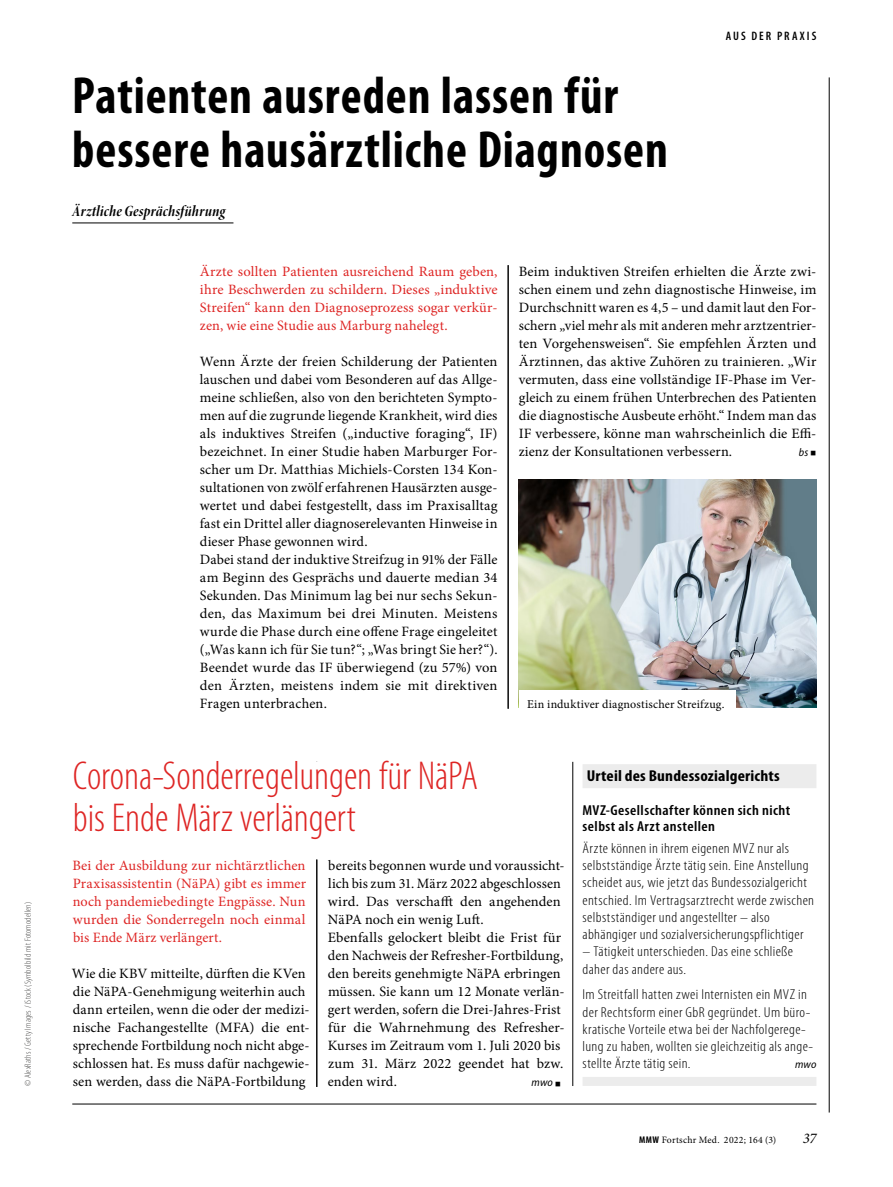
<style>
.page{position:relative;width:893px;height:1187px;background:#fff}
.page>*{position:absolute;margin:0;border:0;box-sizing:border-box;transform-origin:0 0}
.Title_1{font:700 condensed 52.5px/54px "Myriad Pro";letter-spacing:.02em;color:#000;scale:.95 1}
.Title_klein_schmalro{font:300 condensed 40.5px/42px "Myriad Pro";letter-spacing:-.005em;color:#de2524}
.Box_Heading_x{font:700 condensed 15.75px "Myriad Pro";letter-spacing:.01em;color:#000;scale:1.1 1}
.SuperTitle_1{font:15.75px "Minion Pro Bold Cn It Disp";letter-spacing:.01em;color:#000}
.t1{font:italic 14.85px "Minion Pro";color:#000}
.Para_Box{font:300 condensed 14.4px/17.2px "Myriad Pro";letter-spacing:.02em;color:#000;scale:1.1 1}
.Source_BoxLine{font:300 condensed 14.4px/17.2px "Myriad Pro";letter-spacing:.02em;color:#000;scale:1.1 1}
.Box_SectionHeading_x{font:600 condensed 14.4px/16.5px "Myriad Pro";letter-spacing:.03em;color:#000;scale:1.1 1}
.Para_x{font:14.25px/18px "Minion Pro";letter-spacing:.005em;color:#000;text-align:justify}
.Trailer_kleinrot{font:14.25px/18px "Minion Pro";letter-spacing:.005em;color:#de2524;text-align:justify}
.Category_x{font:600 condensed 12.3px "Myriad Pro";letter-spacing:.165em;color:#000}
.Image_Caption_x{font:12px "Minion Pro";letter-spacing:.015em;color:#000}
.Para_x-2{font:italic semi-condensed 11.25px "Myriad Pro";color:#000}
.Source_BoxLine-2{font:italic semi-condensed 11.25px "Myriad Pro";color:#000}
.t2{font:9.75px "Minion Pro";letter-spacing:.025em;color:#000}
.Image_Source_x{font:300 condensed 9px "Myriad Pro";letter-spacing:.02em;color:#4d4d4c}
.s1{font-family:"Myriad Pro";font-weight:700;font-stretch:condensed}
</style>
<div class="page">
<hr style="left:72px;top:1103px;width:744px;height:1px;background:#000">
<hr style="left:829px;top:77px;width:1px;height:1035px;background:#000">
<hr style="left:508px;top:265px;width:1px;height:443px;background:#000">
<hr style="left:72px;top:223px;width:161px;height:1px;background:#000">
<hr style="left:317px;top:859px;width:1px;height:227px;background:#000">
<img style="left:519px;top:479px;width:297px;height:228px">
<div style="left:519px;top:691px;width:217px;height:17px;background:#fff"></div>
<div style="left:583px;top:764px;width:233px;height:24px;background:#ececec"></div>
<div style="left:583px;top:1076px;width:233px;height:9px;background:#ececec"></div>
<hr style="left:572px;top:761px;width:1px;height:324px;background:#000">
<p class="Image_Source_x" style="left:23px;top:1085px;width:186px;rotate:-90deg">© AlexRaths / Getty Images / iStock (Symbolbild mit Fotomodellen)</p>
<p class="Title_1" style="left:72px;top:67px;width:629px">Patienten ausreden lassen für bessere hausärztliche Diagnosen</p>
<p class="SuperTitle_1" style="left:72px;top:202px;width:154px">Ärztliche Gesprächsführung</p>
<p class="Category_x" style="left:726px;top:29px;width:92px">AUS DER PRAXIS</p>
<p class="Trailer_kleinrot" style="left:200px;top:262px;width:299px">Ärzte sollten Patienten ausreichend Raum geben, ihre Beschwerden zu schildern. Dieses „induktive Streifen“ kann den Diagnoseprozess sogar verkür&shy;zen, wie eine Studie aus Marburg nahelegt.</p>
<p class="Para_x" style="left:200px;top:352px;width:299px">Wenn Ärzte der freien Schilderung der Patienten lauschen und dabei vom Besonderen auf das Allge&shy;meine schließen, also von den berichteten Sympto&shy;men auf die zugrunde liegende Krankheit, wird dies als induktives Streifen („inductive foraging“, IF) bezeichnet. In einer Studie haben Marburger For&shy;scher um Dr. Matthias Michiels-Corsten 134 Kon&shy;sultationen von zwölf erfahrenen Hausärzten ausge&shy;wertet und dabei festgestellt, dass im Praxisalltag fast ein Drittel aller diagnoserelevanten Hinweise in dieser Phase gewonnen wird.</p>
<p class="Para_x" style="left:200px;top:550px;width:299px">Dabei stand der induktive Streifzug in 91% der Fälle am Beginn des Gesprächs und dauerte median 34<br>Sekunden. Das Minimum lag bei nur sechs Sekun&shy;den, das Maximum bei drei Minuten. Meistens wurde die Phase durch eine offene Frage eingeleitet („Was kann ich für Sie tun?“; „Was bringt Sie her?“).<br>Beendet wurde das IF überwiegend (zu 57%) von den Ärzten, meistens indem sie mit direktiven Fragen unterbrachen.</p>
<p class="Para_x" style="left:519px;top:262px;width:299px">Beim induktiven Streifen erhielten die Ärzte zwi&shy;schen einem und zehn diagnostische Hinweise, im Durchschnitt waren es 4,5 – und damit laut den For&shy;schern „viel mehr als mit anderen mehr arztzentrier&shy;ten Vorgehensweisen“. Sie empfehlen Ärzten und Ärztinnen, das aktive Zuhören zu trainieren. „Wir vermuten, dass eine vollständige IF-Phase im Ver&shy;gleich zu einem frühen Unterbrechen des Patienten die diagnostische Ausbeute erhöht.“ Indem man das IF verbessere, könne man wahrscheinlich die Effi&shy;zienz der Konsultationen verbessern.</p>
<p class="Para_x-2" style="left:799px;top:446px;width:19px">bs <sub>■</sub></p>
<p class="Image_Caption_x" style="left:527px;top:696px;width:199px">Ein induktiver diagnostischer Streifzug.</p>
<p class="Title_klein_schmalro" style="left:73px;top:755px;width:407px">Corona-Sonderregelungen für NäPA bis Ende März verlängert</p>
<p class="Trailer_kleinrot" style="left:73px;top:856px;width:235px">Bei der Ausbildung zur nichtärztlichen Praxisassistentin (NäPA) gibt es immer noch pandemiebedingte Engpässe. Nun wurden die Sonderregeln noch einmal bis Ende März verlängert.</p>
<p class="Para_x" style="left:72px;top:964px;width:239px;text-align:left">Wie die KBV mitteilte, dürften die KVen die NäPA-Genehmigung weiterhin auch dann erteilen, wenn die oder der medizi&shy;nische Fachangestellte (MFA) die ent&shy;sprechende Fortbildung noch nicht abge&shy;schlossen hat. Es muss dafür nachgewie&shy;sen werden, dass die NäPA-Fortbildung</p>
<p class="Para_x" style="left:328px;top:856px;width:238px;text-align:left">bereits begonnen wurde und voraussicht&shy;lich bis zum 31. März 2022 abgeschlossen wird. Das verschafft den angehenden NäPA noch ein wenig Luft.</p>
<p class="Para_x" style="left:328px;top:928px;width:238px;text-align:left">Ebenfalls gelockert bleibt die Frist für den Nachweis der Refresher-Fortbildung, den bereits genehmigte NäPA erbringen müssen. Sie kann um 12 Monate verlän&shy;gert werden, sofern die Drei-Jahres-Frist für die Wahrnehmung des Refresher-Kurses im Zeitraum vom 1. Juli 2020 bis zum 31. März 2022 geendet hat bzw.</p>
<p class="Para_x" style="left:328px;top:1072px;width:71px">enden wird.</p>
<p class="Para_x-2" style="left:532px;top:1076px;width:31px">mwo <sub>■</sub></p>
<p class="Box_Heading_x" style="left:587px;top:766px;width:177px">Urteil des Bundessozialgerichts</p>
<p class="Box_SectionHeading_x" style="left:583px;top:801px;width:190px">MVZ-Gesellschafter können sich nicht selbst als Arzt anstellen</p>
<p class="Para_Box" style="left:583px;top:839px;width:212px">Ärzte können in ihrem eigenen MVZ nur als selbstständige Ärzte tätig sein. Eine Anstellung scheidet aus, wie jetzt das Bundessozialgericht entschied. Im Vertragsarztrecht werde zwischen selbstständiger und angestellter – also abhängiger und sozialversicherungspflichtiger</p>
<p class="Para_Box" style="left:583px;top:943px;width:193px">– Tätigkeit unterschieden. Das eine schließe daher das andere aus.</p>
<p class="Source_BoxLine" style="left:583px;top:986px;width:211px">Im Streitfall hatten zwei Internisten ein MVZ in der Rechtsform einer GbR gegründet. Um büro&shy;kratische Vorteile etwa bei der Nachfolgerege&shy;lung zu haben, wollten sie gleichzeitig als ange&shy;stellte Ärzte tätig sein.</p>
<p class="Source_BoxLine-2" style="left:795px;top:1058px;width:23px">mwo</p>
<p class="t2" style="left:639px;top:1132px;width:139px"><span class="s1">MMW</span> Fortschr Med. 2022; 164 (3)</p>
<p class="t1" style="left:803px;top:1128px;width:15px">37</p>
</div>
